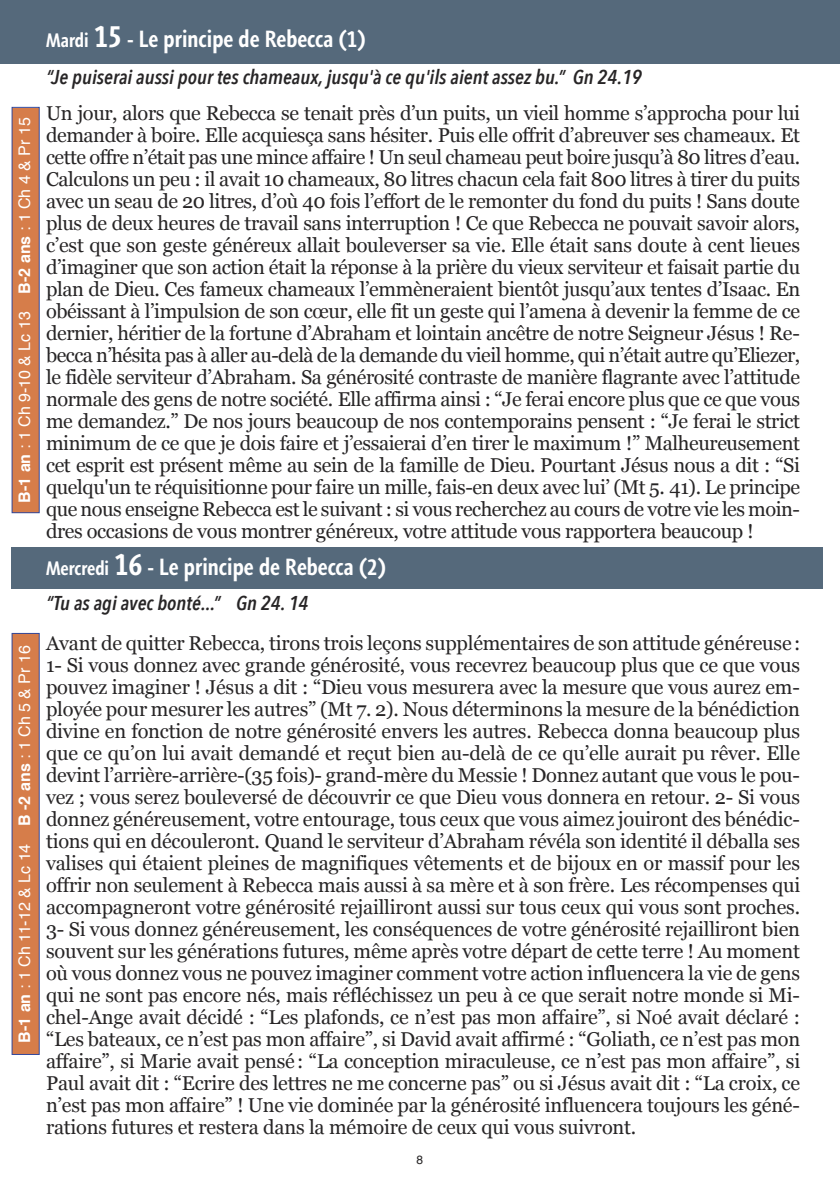
<style>
.page{position:relative;width:840px;height:1191px;background:#fff}
.page>*{position:absolute;margin:0;border:0;box-sizing:border-box;transform-origin:0 0}
.t1{font:700 condensed 24px "Agilita LT Std";color:#fff}
.t2{font:20px/22px "Georgia";letter-spacing:-.015em;color:#272526;text-align:justify}
.t3{font:italic 600 20px "Avenir Next Condensed";color:#272526}
.t4{font:16px "Helvetica";color:#fff}
.t5{font:12px "Helvetica";color:#272526}
.s1{font-weight:700}
.s2{font-size:20px}
.s3{font-size:32px}
</style>
<div class="page">
<div style="left:0;top:0;width:839px;height:64px;background:#55697b"></div>
<div style="left:12px;top:547px;width:810px;height:41px;background:#55697b"></div>
<div style="left:13px;top:108px;width:26px;height:404px;background:#d67d4a"></div>
<div style="left:12px;top:107px;width:28px;height:406px;border:1px solid #33489a"></div>
<div style="left:13px;top:634px;width:26px;height:420px;background:#d67d4a"></div>
<div style="left:12px;top:633px;width:28px;height:422px;border:1px solid #33489a"></div>
<p class="t4" style="left:18px;top:502px;width:387px;rotate:-90deg"><span class="s1">B-1 an</span> : 1 Ch 9-10 &amp; Lc 13 <span class="s1">B-2 ans</span> : 1 Ch 4 &amp; Pr 15</p>
<p class="t4" style="left:18px;top:1042px;width:399px;rotate:-90deg"><span class="s1">B-1 an</span> : 1 Ch 11-12 &amp; Lc 14 <span class="s1">B -2 ans</span> : 1 Ch 5 &amp; Pr 16</p>
<p class="t1" style="left:46px;top:25px;width:321px"><span class="s2">Mardi</span> <span class="s3">15</span> - Le principe de Rebecca (1)</p>
<p class="t3" style="left:46px;top:64px;width:597px">“Je puiserai aussi pour tes chameaux, jusqu'à ce qu'ils aient assez bu.” Gn 24.19</p>
<p class="t2" style="left:46px;top:102px;width:755px">Un jour, alors que Rebecca se tenait près d’un puits, un vieil homme s’approcha pour lui demander à boire. Elle acquiesça sans hésiter. Puis elle offrit d’abreuver ses chameaux. Et cette offre n’était pas une mince affaire ! Un seul chameau peut boire jusqu’à 80 litres d’eau.<br>Calculons un peu : il avait 10 chameaux, 80 litres chacun cela fait 800 litres à tirer du puits avec un seau de 20 litres, d’où 40 fois l’effort de le remonter du fond du puits ! Sans doute plus de deux heures de travail sans interruption ! Ce que Rebecca ne pouvait savoir alors, c’est que son geste généreux allait bouleverser sa vie. Elle était sans doute à cent lieues d’imaginer que son action était la réponse à la prière du vieux serviteur et faisait partie du plan de Dieu. Ces fameux chameaux l’emmèneraient bientôt jusqu’aux tentes d’Isaac. En obéissant à l’impulsion de son cœur, elle fit un geste qui l’amena à devenir la femme de ce dernier, héritier de la fortune d’Abraham et lointain ancêtre de notre Seigneur Jésus ! Re&shy;becca n’hésita pas à aller au-delà de la demande du vieil homme, qui n’était autre qu’Eliezer, le fidèle serviteur d’Abraham. Sa générosité contraste de manière flagrante avec l’attitude normale des gens de notre société. Elle affirma ainsi : “Je ferai encore plus que ce que vous me demandez.” De nos jours beaucoup de nos contemporains pensent : “Je ferai le strict minimum de ce que je dois faire et j’essaierai d’en tirer le maximum !” Malheureusement cet esprit est présent même au sein de la famille de Dieu. Pourtant Jésus nous a dit : “Si quelqu'un te réquisitionne pour faire un mille, fais-en deux avec lui’ (Mt 5. 41). Le principe que nous enseigne Rebecca est le suivant : si vous recherchez au cours de votre vie les moin&shy;dres occasions de vous montrer généreux, votre attitude vous rapportera beaucoup !</p>
<p class="t1" style="left:46px;top:553px;width:341px"><span class="s2">Mercredi</span> <span class="s3">16</span> - Le principe de Rebecca (2)</p>
<p class="t3" style="left:46px;top:590px;width:264px">“Tu as agi avec bonté...” Gn 24. 14</p>
<p class="t2" style="left:46px;top:632px;width:755px">Avant de quitter Rebecca, tirons trois leçons supplémentaires de son attitude généreuse:<br>1- Si vous donnez avec grande générosité, vous recevrez beaucoup plus que ce que vous pouvez imaginer ! Jésus a dit : “Dieu vous mesurera avec la mesure que vous aurez em&shy;ployée pour mesurer les autres” (Mt 7. 2). Nous déterminons la mesure de la bénédiction divine en fonction de notre générosité envers les autres. Rebecca donna beaucoup plus que ce qu’on lui avait demandé et reçut bien au-delà de ce qu’elle aurait pu rêver. Elle devint l’arrière-arrière-(35 fois)- grand-mère du Messie ! Donnez autant que vous le pou&shy;vez ; vous serez bouleversé de découvrir ce que Dieu vous donnera en retour. 2- Si vous donnez généreusement, votre entourage, tous ceux que vous aimez jouiront des bénédic&shy;tions qui en découleront. Quand le serviteur d’Abraham révéla son identité il déballa ses valises qui étaient pleines de magnifiques vêtements et de bijoux en or massif pour les offrir non seulement à Rebecca mais aussi à sa mère et à son frère. Les récompenses qui accompagneront votre générosité rejailliront aussi sur tous ceux qui vous sont proches.<br>3- Si vous donnez généreusement, les conséquences de votre générosité rejailliront bien souvent sur les générations futures, même après votre départ de cette terre ! Au moment où vous donnez vous ne pouvez imaginer comment votre action influencera la vie de gens qui ne sont pas encore nés, mais réfléchissez un peu à ce que serait notre monde si Mi&shy;chel-Ange avait décidé : “Les plafonds, ce n’est pas mon affaire”, si Noé avait déclaré : “Les bateaux, ce n’est pas mon affaire”, si David avait affirmé : “Goliath, ce n’est pas mon affaire”, si Marie avait pensé: “La conception miraculeuse, ce n’est pas mon affaire”, si Paul avait dit : “Ecrire des lettres ne me concerne pas” ou si Jésus avait dit : “La croix, ce n’est pas mon affaire” ! Une vie dominée par la générosité influencera toujours les géné&shy;rations futures et restera dans la mémoire de ceux qui vous suivront.</p>
<p class="t5" style="left:416px;top:1155px;width:8px">8</p>
</div>
